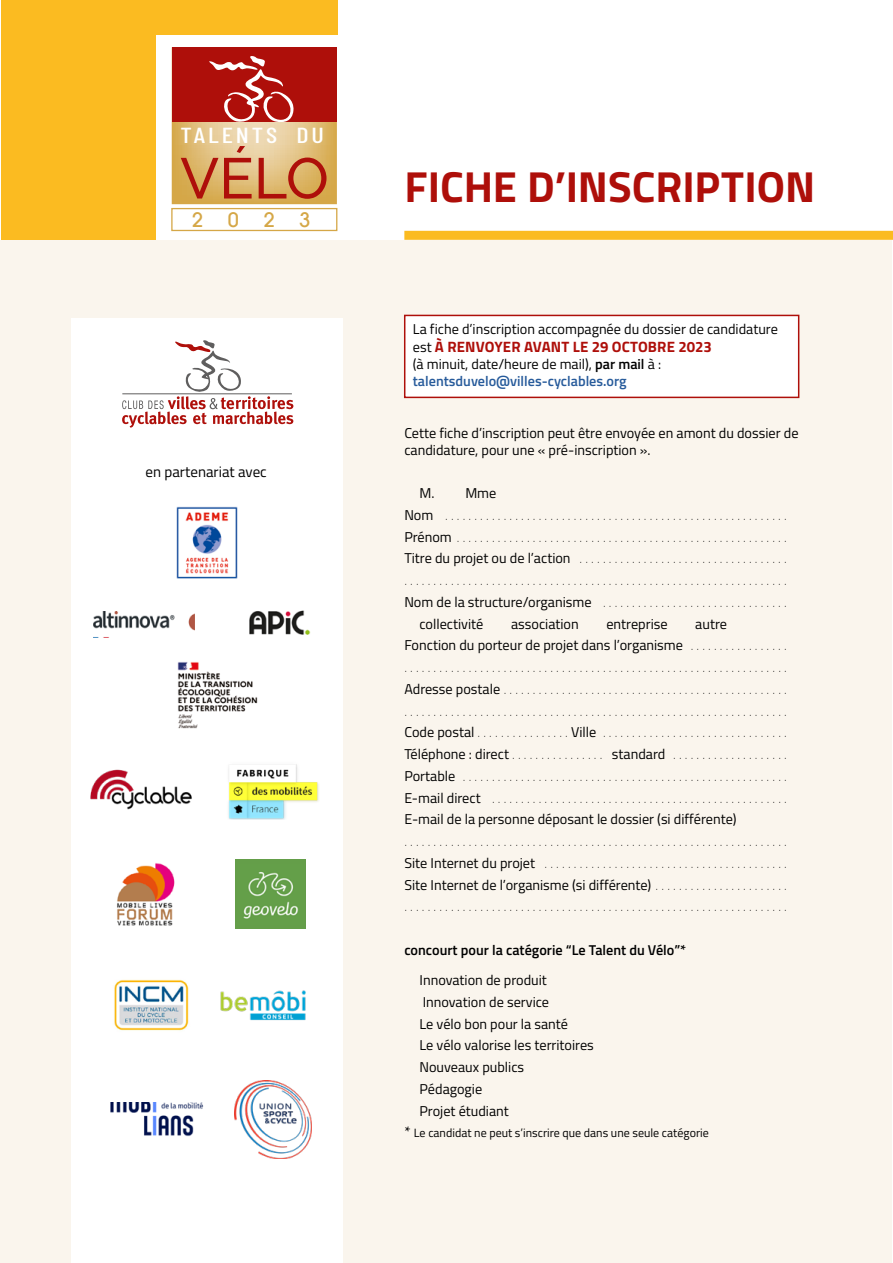
<style>
.page{position:relative;width:893px;height:1263px;background:#fff}
.page>*{position:absolute;margin:0;border:0;box-sizing:border-box;transform-origin:0 0}
.t1{font:100 57.3px "Raleway";color:#ae0f0a}
.t2{font:700 43.5px "Titillium Web";color:#ae0f0a}
.t3{font:500 21.75px "Barlow Condensed";letter-spacing:.11em;color:#fff;scale:1.2 1}
.t4{font:500 19.95px "Avant Garde LT";color:#d5a747}
.t5{font:700 15px "Titillium Web";letter-spacing:.01em;color:#ae0f0a}
.t6{font:15px "Titillium Web";color:#000}
.t7{font:200 14.25px/21.8px "Titillium Web";color:#000}
.t8{font:14.25px/21.8px "Titillium Web";color:#000}
.t9{font:600 14.25px/17.1px "Titillium Web";color:#275b9b}
.t10{font:600 14.25px "Titillium Web";color:#000}
.t11{font:12px "Titillium Web";color:#000}
.s1{font-weight:400;font-size:14.25px;color:#000}
.s2{font-weight:400;color:#000}
.s3{color:#000}
.s4{font-weight:400}
.s5{font-size:15px}
</style>
<div class="page">
<div style="left:1px;top:240px;width:891px;height:1022px;background:#faf5ed"></div>
<div style="left:72px;top:318px;width:271px;height:945px;background:#fff"></div>
<svg style="left:122px;top:340px;width:171px;height:88px"></svg>
<div style="left:404px;top:315px;width:395px;height:83px;background:#fff;border:2px solid #ae0f0a"></div>
<div style="left:404px;top:231px;width:489px;height:9px;background:#fbbb21"></div>
<div style="left:1px;top:0;width:336px;height:240px;background:#fbbb21"></div>
<img style="left:176px;top:507px;width:62px;height:72px">
<img style="left:93px;top:612px;width:102px;height:19px">
<img style="left:249px;top:610px;width:62px;height:25px">
<img style="left:177px;top:662px;width:81px;height:67px">
<div style="left:156px;top:35px;width:189px;height:205px;background:#fff"></div>
<svg style="left:172px;top:47px;width:165px;height:157px;background:#cb734c"></svg>
<div style="left:171px;top:208px;width:166px;height:23px;border:1px solid #d5a747"></div>
<img style="left:220px;top:990px;width:86px;height:31px">
<img style="left:114px;top:979px;width:75px;height:52px">
<img style="left:236px;top:860px;width:69px;height:69px">
<img style="left:228px;top:764px;width:91px;height:55px">
<img style="left:90px;top:769px;width:102px;height:41px">
<img style="left:235px;top:1080px;width:77px;height:78px">
<img style="left:117px;top:863px;width:58px;height:63px">
<img style="left:110px;top:1103px;width:94px;height:33px">
<h3 class="t3" style="left:181px;top:120px;width:121px">TALENTS DU</h3>
<h1 class="t1" style="left:180px;top:133px;width:150px">VÉLO</h1>
<h3 class="t4" style="left:192px;top:208px;width:120px">2 0 2 3</h3>
<p class="t6" style="left:146px;top:461px;width:123px">en partenariat avec</p>
<h2 class="t2" style="left:405px;top:154px;width:412px">FICHE D’INSCRIPTION</h2>
<p class="t8" style="left:413px;top:317px;width:366px">La fiche d’inscription accompagnée du dossier de candidature</p>
<p class="t5" style="left:413px;top:335px;width:301px"><span class="s1">est</span> À RENVOYER AVANT LE 29 OCTOBRE 2023</p>
<p class="t9" style="left:413px;top:355px;width:250px"><span class="s2">(à minuit, date/heure de mail),</span> <span class="s3">par mail</span> <span class="s2">à : </span>talentsduvelo@villes-cyclables.org</p>
<p class="t8" style="left:404px;top:423px;width:396px;line-height:17.1px">Cette fiche d’inscription peut être envoyée en amont du dossier de candidature, pour une « pré-inscription ».</p>
<p class="t8" style="left:419px;top:482px;width:78px">M. Mme</p>
<p class="t7" style="left:404px;top:503px;width:378px"><span class="s4">Nom</span> . . . . . . . . . . . . . . . . . . . . . . . . . . . . . . . . . . . . . . . . . . . . . . . . . . . . . . . . . .</p>
<p class="t7" style="left:404px;top:525px;width:378px"><span class="s4">Prénom</span> . . . . . . . . . . . . . . . . . . . . . . . . . . . . . . . . . . . . . . . . . . . . . . . . . . . . . . . .</p>
<p class="t7" style="left:404px;top:547px;width:378px"><span class="s4">Titre du projet ou de l’action</span> . . . . . . . . . . . . . . . . . . . . . . . . . . . . . . . . . . .</p>
<p class="t7" style="left:404px;top:569px;width:382px">..................................................................</p>
<p class="t7" style="left:404px;top:590px;width:378px"><span class="s4">Nom de la structure/organisme</span> . . . . . . . . . . . . . . . . . . . . . . . . . . . . . . .</p>
<p class="t8" style="left:419px;top:612px;width:65px">collectivité</p>
<p class="t8" style="left:511px;top:612px;width:69px">association</p>
<p class="t8" style="left:606px;top:612px;width:63px">entreprise</p>
<p class="t7" style="left:404px;top:612px;width:382px;text-indent:291px"><span class="s4">autre<br>Fonction du porteur de projet dans l’organisme</span> . . . . . . . . . . . . . . . . ..................................................................<br><span class="s4">Adresse postale</span> . . . . . . . . . . . . . . . . . . . . . . . . . . . . . . . . . . . . . . . . . . . . . . . . ..................................................................<br><span class="s4">Code postal</span> ................ <span class="s4">Ville</span> . . . . . . . . . . . . . . . . . . . . . . . . . . . . . . .<br><span class="s4">Téléphone : direct</span> . . . . . . . . . . . . . . . . <span class="s4">standard</span> . . . . . . . . . . . . . . . . . . .<br><span class="s4">Portable</span> . . . . . . . . . . . . . . . . . . . . . . . . . . . . . . . . . . . . . . . . . . . . . . . . . . . . . . .<br><span class="s4">E-mail direct</span> . . . . . . . . . . . . . . . . . . . . . . . . . . . . . . . . . . . . . . . . . . . . . . . . . .<br><span class="s4">E-mail de la personne déposant le dossier (si différente)</span></p>
<p class="t7" style="left:404px;top:829px;width:382px">..................................................................<br><span class="s4">Site Internet du projet</span> . . . . . . . . . . . . . . . . . . . . . . . . . . . . . . . . . . . . . . . . .<br><span class="s4">Site Internet de l’organisme (si différente)</span> . . . . . . . . . . . . . . . . . . . . . . ..................................................................</p>
<p class="t10" style="left:404px;top:939px;width:283px">concourt pour la catégorie “Le Talent du Vélo”*</p>
<p class="t8" style="left:420px;top:968px;width:176px">Innovation de produit<br>Innovation de service<br>Le vélo bon pour la santé<br>Le vélo valorise les territoires<br>Nouveaux publics<br>Pédagogie<br>Projet étudiant</p>
<p class="t11" style="left:404px;top:1124px;width:306px"><span class="s5">*</span> Le candidat ne peut s’inscrire que dans une seule catégorie</p>
</div>
